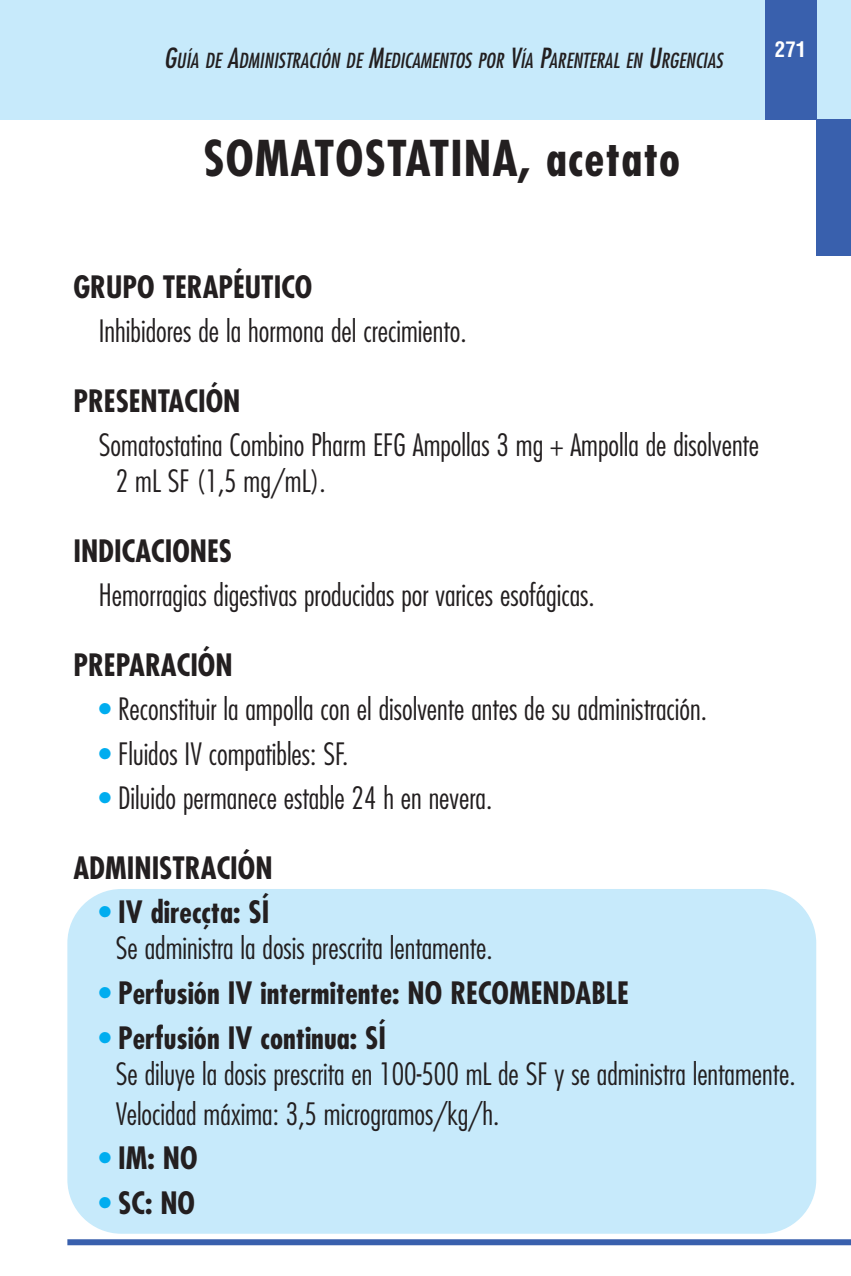
<style>
.page{position:relative;width:851px;height:1276px;background:#fff}
.page>*{position:absolute;margin:0;border:0;box-sizing:border-box;transform-origin:0 0}
.t1{font:700 condensed 48px "Futura";letter-spacing:.025em;color:#231f20}
.t2{font:300 condensed 30px/36px "Futura";color:#231f20}
.t3{font:700 condensed 30px "Futura";color:#231f20}
.t4{font:700 condensed 21px "Helvetica";color:#fff}
.t5{font:italic condensed 20.4px "Futura";color:#231f20}
.s1{font-size:27px}
.s2{color:#00adef}
.s3{font-weight:700}
.s4{font-weight:300;color:#00adef}
</style>
<div class="page">
<div style="left:67px;top:889px;width:749px;height:344px;background:#c7eafb;border-radius:54px"></div>
<div style="left:0;top:0;width:850px;height:119px;background:#c7eafb"></div>
<div style="left:765px;top:0;width:51px;height:119px;background:#3960ad"></div>
<div style="left:67px;top:1239px;width:783px;height:6px;background:#3960ad"></div>
<div style="left:816px;top:119px;width:34px;height:136px;background:#3960ad"></div>
<p class="t5" style="left:164px;top:51px;width:560px"><span class="s1">G</span>UÍA DE <span class="s1">A</span>DMINISTRACIÓN DE <span class="s1">M</span>EDICAMENTOS POR <span class="s1">V</span>ÍA <span class="s1">P</span>ARENTERAL EN <span class="s1">U</span>RGENCIAS</p>
<h1 class="t1" style="left:203px;top:137px;width:478px">SOMATOSTATINA, acetato</h1>
<p class="t4" style="left:774px;top:41px;width:33px">271</p>
<p class="t3" style="left:73px;top:273px;width:240px">GRUPO TERAPÉUTICO</p>
<p class="t2" style="left:99px;top:315px;width:369px">Inhibidores de la hormona del crecimiento.</p>
<p class="t3" style="left:73px;top:387px;width:168px">PRESENTACIÓN</p>
<p class="t2" style="left:116px;top:429px;width:644px;text-indent:-17px">Somatostatina Combino Pharm EFG Ampollas 3 mg + Ampolla de disolvente<br>2 mL SF (1,5 mg/mL).</p>
<p class="t3" style="left:73px;top:537px;width:160px">INDICACIONES</p>
<p class="t2" style="left:99px;top:579px;width:497px">Hemorragias digestivas producidas por varices esofágicas.</p>
<p class="t3" style="left:73px;top:651px;width:161px">PREPARACIÓN</p>
<p class="t2" style="left:99px;top:693px;width:609px"><span class="s2">•</span> Reconstituir la ampolla con el disolvente antes de su administración.</p>
<p class="t2" style="left:99px;top:738px;width:251px"><span class="s2">•</span> Fluidos IV compatibles: SF.</p>
<p class="t2" style="left:99px;top:782px;width:395px"><span class="s2">•</span> Diluido permanece estable 24 h en nevera.</p>
<p class="t3" style="left:73px;top:854px;width:201px">ADMINISTRACIÓN</p>
<p class="t2" style="left:116px;top:896px;width:378px;text-indent:-17px"><span class="s2">•</span> <span class="s3">IV direcçta: SÍ<br></span>Se administra la dosis prescrita lentamente.</p>
<p class="t3" style="left:99px;top:979px;width:531px"><span class="s4">•</span> Perfusión IV intermitente: NO RECOMENDABLE</p>
<p class="t2" style="left:116px;top:1021px;width:681px;text-indent:-17px"><span class="s2">•</span> <span class="s3">Perfusión IV continua: SÍ<br></span>Se diluye la dosis prescrita en 100-500 mL de SF y se administra lentamente.</p>
<p class="t2" style="left:116px;top:1097px;width:385px">Velocidad máxima: 3,5 microgramos/kg/h.</p>
<p class="t3" style="left:99px;top:1145px;width:100px"><span class="s4">•</span> IM: NO</p>
<p class="t3" style="left:99px;top:1189px;width:98px"><span class="s4">•</span> SC: NO</p>
</div>
